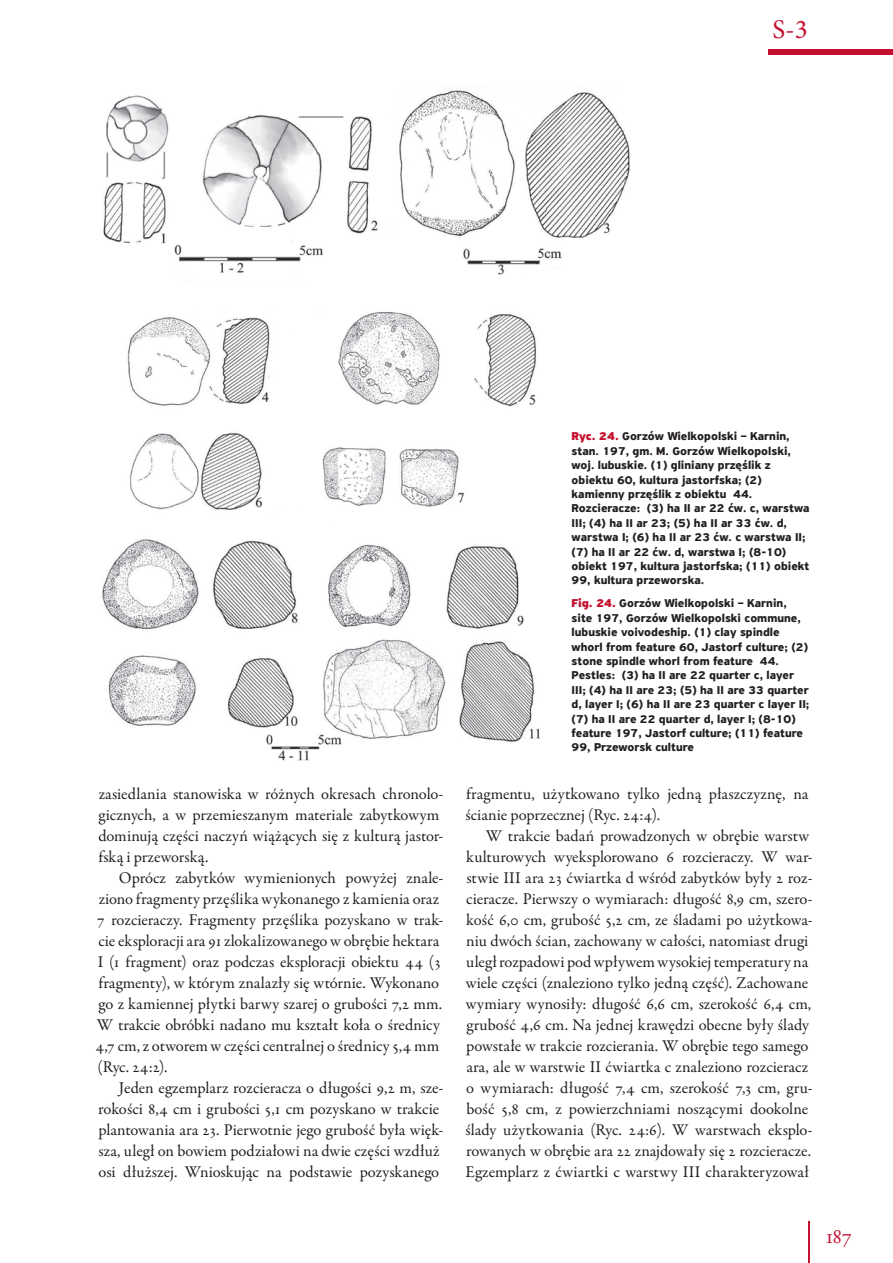
<style>
.page{position:relative;width:893px;height:1263px;background:#fff}
.page>*{position:absolute;margin:0;border:0;box-sizing:border-box;transform-origin:0 0}
.t1{font:27px "Minion Pro";color:#c3102f}
.t2{font:21px "Adobe Garamond Pro";color:#c3102f}
.t3{font:16.5px/21px "Garamond Premr Pro";letter-spacing:.005em;color:#231f20}
.t4{font:700 12px/14.4px "PF Highway Sans Pro";color:#231f20}
.s1{font-weight:900;color:#c3102f}
</style>
<div class="page">
<div style="left:769px;top:49px;width:124px;height:6px;background:#c3102f"></div>
<hr style="left:808px;top:1221px;width:1px;height:42px;background:#c3102f">
<img style="left:102px;top:88px;width:528px;height:673px">
<h1 class="t1" style="left:772px;top:13px;width:37px">S-3</h1>
<p class="t3" style="left:98px;top:784px;width:347px">zasiedlania stanowiska w różnych okresach chronolo&shy;gicznych, a w przemieszanym materiale zabytkowym dominują części naczyń wiążących się z kulturą jastor&shy;fską i przeworską.</p>
<p class="t3" style="left:95px;top:868px;width:350px;text-indent:24px">Oprócz zabytków wymienionych powyżej znale&shy;ziono fragmenty przęślika wykonanego z kamienia oraz 7 rozcieraczy. Fragmenty przęślika pozyskano w trak&shy;cie eksploracji ara 91 zlokalizowanego w obrębie hektara I (1 fragment) oraz podczas eksploracji obiektu 44 (3 fragmenty), w którym znalazły się wtórnie. Wykonano go z kamiennej płytki barwy szarej o grubości 7,2 mm.<br>W trakcie obróbki nadano mu kształt koła o średnicy 4,7 cm, z otworem w części centralnej o średnicy 5,4 mm (Ryc. 24:2).</p>
<p class="t3" style="left:98px;top:1078px;width:347px;text-indent:21px">Jeden egzemplarz rozcieracza o długości 9,2 m, sze&shy;rokości 8,4 cm i grubości 5,1 cm pozyskano w trakcie plantowania ara 23. Pierwotnie jego grubość była więk&shy;sza, uległ on bowiem podziałowi na dwie części wzdłuż osi dłuższej. Wnioskując na podstawie pozyskanego</p>
<p class="t4" style="left:572px;top:430px;width:240px"><span class="s1">Ryc. 24.</span> Gorzów Wielkopolski – Karnin, stan. 197, gm. M. Gorzów Wielkopolski, woj. lubuskie. (1) gliniany przęślik z obiektu 60, kultura jastorfska; (2) kamienny przęślik z obiektu 44.<br>Rozcieracze: (3) ha II ar 22 ćw. c, warstwa III; (4) ha II ar 23; (5) ha II ar 33 ćw. d, warstwa I; (6) ha II ar 23 ćw. c warstwa II; (7) ha II ar 22 ćw. d, warstwa I; (8-10) obiekt 197, kultura jastorfska; (11) obiekt 99, kultura przeworska.</p>
<p class="t4" style="left:572px;top:596px;width:239px"><span class="s1">Fig. 24.</span> Gorzów Wielkopolski – Karnin, site 197, Gorzów Wielkopolski commune, lubuskie voivodeship. (1) clay spindle whorl from feature 60, Jastorf culture; (2) stone spindle whorl from feature 44.<br>Pestles: (3) ha II are 22 quarter c, layer III; (4) ha II are 23; (5) ha II are 33 quarter d, layer I; (6) ha II are 23 quarter c layer II; (7) ha II are 22 quarter d, layer I; (8-10) feature 197, Jastorf culture; (11) feature 99, Przeworsk culture</p>
<p class="t3" style="left:465px;top:784px;width:345px">fragmentu, użytkowano tylko jedną płaszczyznę, na ścianie poprzecznej (Ryc. 24:4).</p>
<p class="t3" style="left:465px;top:826px;width:349px;text-indent:20px">W trakcie badań prowadzonych w obrębie warstw kulturowych wyeksplorowano 6 rozcieraczy. W war&shy;stwie III ara 23 ćwiartka d wśród zabytków były 2 roz&shy;cieracze. Pierwszy o wymiarach: długość 8,9 cm, szero&shy;kość 6,0 cm, grubość 5,2 cm, ze śladami po użytkowa&shy;niu dwóch ścian, zachowany w całości, natomiast drugi uległ rozpadowi pod wpływem wysokiej temperatury na wiele części (znaleziono tylko jedną część). Zachowane wymiary wynosiły: długość 6,6 cm, szerokość 6,4 cm, grubość 4,6 cm. Na jednej krawędzi obecne były ślady powstałe w trakcie rozcierania. W obrębie tego samego ara, ale w warstwie II ćwiartka c znaleziono rozcieracz o wymiarach: długość 7,4 cm, szerokość 7,3 cm, gru&shy;bość 5,8 cm, z powierzchniami noszącymi dookolne ślady użytkowania (Ryc. 24:6). W warstwach eksplo&shy;rowanych w obrębie ara 22 znajdowały się 2 rozcieracze.<br>Egzemplarz z ćwiartki c warstwy III charakteryzował</p>
<p class="t2" style="left:826px;top:1224px;width:27px">187</p>
</div>
